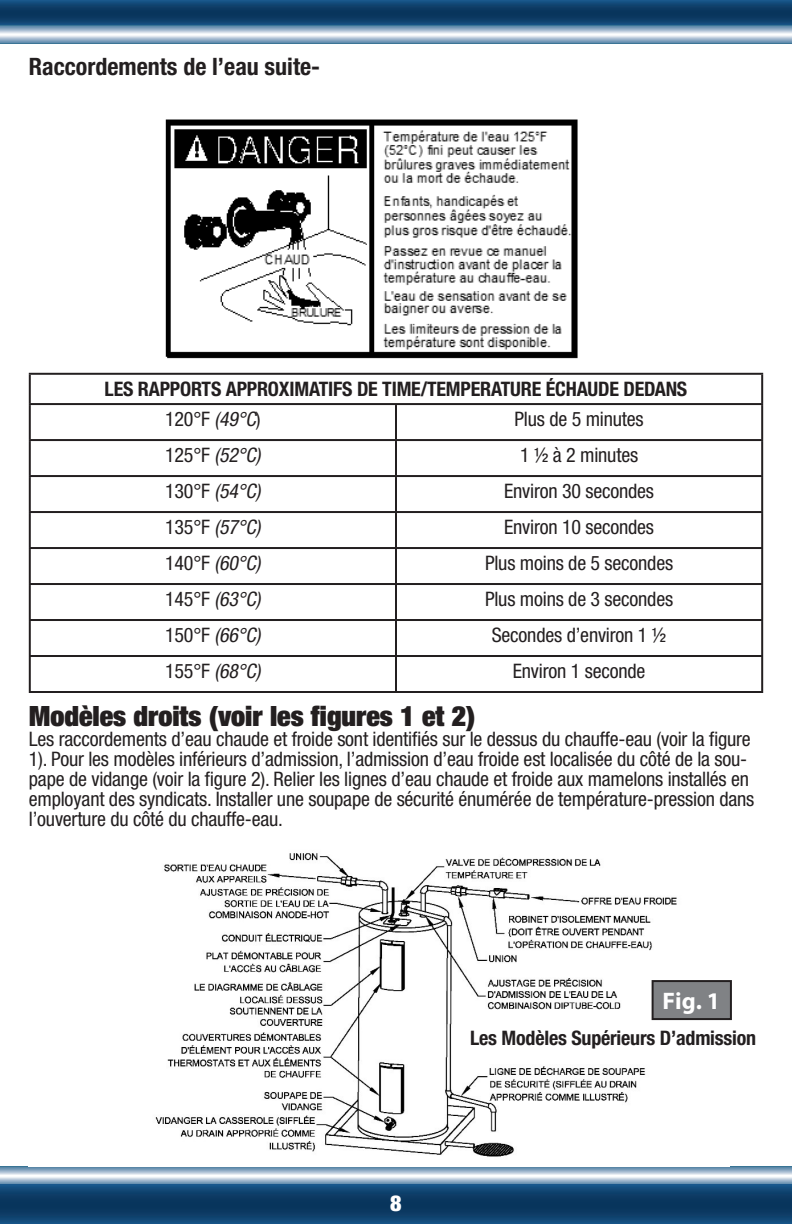
<style>
.page{position:relative;width:792px;height:1224px;background:#fff}
.page>*{position:absolute;margin:0;border:0;box-sizing:border-box;transform-origin:0 0}
.Body_-_Subtitle_Block{font:900 condensed 28px "Helvetica Neue LT Std";color:#231f20}
.Body_-_Subtitle_Block-2{font:700 condensed 24px "Helvetica Neue LT Std";color:#231f20}
.t1{font:700 24px "Myriad Pro";color:#fff}
.t2{font:900 condensed 22px "Helvetica Neue LT Std";color:#fff}
.Body_-_Text{font:condensed 20px/20px "Helvetica Neue LT Std";letter-spacing:-.01em;color:#231f20}
.Body_-_Text-2{font:700 condensed 20px "Helvetica Neue LT Std";letter-spacing:-.01em;color:#231f20}
.Body_-_Text-3{font:italic condensed 20px "Helvetica Neue LT Std";color:#231f20}
.s1{font-style:italic}
.s2{font-style:normal}
</style>
<div class="page">
<svg style="left:0;top:36px;width:791px;height:7px;background:#9cb5cc"></svg>
<svg style="left:0;top:25px;width:792px;height:9px;background:#98b3c9"></svg>
<svg style="left:0;top:0;width:792px;height:25px;background:#0e406b"></svg>
<svg style="left:0;top:1166px;width:791px;height:9px;background:#a4bbcf"></svg>
<svg style="left:0;top:1177px;width:792px;height:8px;background:#94b0c8"></svg>
<svg style="left:0;top:1185px;width:792px;height:39px;background:#0e3f6b"></svg>
<img style="left:165px;top:119px;width:413px;height:240px">
<hr style="left:29px;top:373px;width:367px;height:2px;background:#231f20">
<hr style="left:29px;top:375px;width:2px;height:28px;background:#231f20">
<hr style="left:396px;top:373px;width:367px;height:2px;background:#231f20">
<hr style="left:761px;top:375px;width:2px;height:28px;background:#231f20">
<hr style="left:29px;top:403px;width:367px;height:2px;background:#231f20">
<hr style="left:29px;top:405px;width:2px;height:34px;background:#231f20">
<hr style="left:396px;top:403px;width:367px;height:2px;background:#231f20">
<hr style="left:395px;top:405px;width:2px;height:34px;background:#231f20">
<hr style="left:761px;top:405px;width:2px;height:34px;background:#231f20">
<hr style="left:29px;top:439px;width:367px;height:2px;background:#231f20">
<hr style="left:29px;top:441px;width:2px;height:34px;background:#231f20">
<hr style="left:396px;top:439px;width:367px;height:2px;background:#231f20">
<hr style="left:395px;top:441px;width:2px;height:34px;background:#231f20">
<hr style="left:761px;top:441px;width:2px;height:34px;background:#231f20">
<hr style="left:29px;top:475px;width:367px;height:2px;background:#231f20">
<hr style="left:29px;top:477px;width:2px;height:34px;background:#231f20">
<hr style="left:396px;top:475px;width:367px;height:2px;background:#231f20">
<hr style="left:395px;top:477px;width:2px;height:34px;background:#231f20">
<hr style="left:761px;top:477px;width:2px;height:34px;background:#231f20">
<hr style="left:29px;top:511px;width:367px;height:2px;background:#231f20">
<hr style="left:29px;top:513px;width:2px;height:34px;background:#231f20">
<hr style="left:396px;top:511px;width:367px;height:2px;background:#231f20">
<hr style="left:395px;top:513px;width:2px;height:34px;background:#231f20">
<hr style="left:761px;top:513px;width:2px;height:34px;background:#231f20">
<hr style="left:29px;top:547px;width:367px;height:2px;background:#231f20">
<hr style="left:29px;top:549px;width:2px;height:34px;background:#231f20">
<hr style="left:396px;top:547px;width:367px;height:2px;background:#231f20">
<hr style="left:395px;top:549px;width:2px;height:34px;background:#231f20">
<hr style="left:761px;top:549px;width:2px;height:34px;background:#231f20">
<hr style="left:29px;top:583px;width:367px;height:2px;background:#231f20">
<hr style="left:29px;top:585px;width:2px;height:34px;background:#231f20">
<hr style="left:396px;top:583px;width:367px;height:2px;background:#231f20">
<hr style="left:395px;top:585px;width:2px;height:34px;background:#231f20">
<hr style="left:761px;top:585px;width:2px;height:34px;background:#231f20">
<hr style="left:29px;top:619px;width:367px;height:2px;background:#231f20">
<hr style="left:29px;top:621px;width:2px;height:34px;background:#231f20">
<hr style="left:396px;top:619px;width:367px;height:2px;background:#231f20">
<hr style="left:395px;top:621px;width:2px;height:34px;background:#231f20">
<hr style="left:761px;top:621px;width:2px;height:34px;background:#231f20">
<hr style="left:29px;top:655px;width:367px;height:2px;background:#231f20">
<hr style="left:29px;top:657px;width:2px;height:34px;background:#231f20">
<hr style="left:396px;top:655px;width:367px;height:2px;background:#231f20">
<hr style="left:395px;top:657px;width:2px;height:34px;background:#231f20">
<hr style="left:761px;top:657px;width:2px;height:34px;background:#231f20">
<hr style="left:29px;top:691px;width:367px;height:2px;background:#231f20">
<hr style="left:396px;top:691px;width:367px;height:2px;background:#231f20">
<img style="left:155px;top:853px;width:575px;height:304px">
<div style="left:653px;top:981px;width:78px;height:38px;background:#808285"></div>
<div style="left:652px;top:980px;width:80px;height:40px;border:2px solid #231f20"></div>
<p class="Body_-_Subtitle_Block-2" style="left:29px;top:52px;width:293px">Raccordements de l’eau suite-</p>
<p class="Body_-_Text-2" style="left:105px;top:377px;width:584px">LES RAPPORTS APPROXIMATIFS DE TIME/TEMPERATURE ÉCHAUDE DEDANS</p>
<p class="Body_-_Text" style="left:165px;top:409px;width:97px">1 2 0 ° F <span class="s1">(49°C</span>)</p>
<p class="Body_-_Text" style="left:514px;top:409px;width:131px">Plus de 5 minutes</p>
<p class="Body_-_Text-3" style="left:165px;top:444px;width:97px"><span class="s2">1 2 5 ° F</span> (52°C)</p>
<p class="Body_-_Text" style="left:520px;top:445px;width:120px">1 ½ à 2 minutes</p>
<p class="Body_-_Text-3" style="left:165px;top:480px;width:97px"><span class="s2">1 3 0 ° F</span> (54°C)</p>
<p class="Body_-_Text" style="left:504px;top:481px;width:151px">Environ 30 secondes</p>
<p class="Body_-_Text-3" style="left:165px;top:516px;width:97px"><span class="s2">1 3 5 ° F</span> (57°C)</p>
<p class="Body_-_Text" style="left:504px;top:517px;width:151px">Environ 10 secondes</p>
<p class="Body_-_Text-3" style="left:165px;top:552px;width:97px"><span class="s2">1 4 0 ° F</span> (60°C)</p>
<p class="Body_-_Text" style="left:485px;top:553px;width:190px">Plus moins de 5 secondes</p>
<p class="Body_-_Text-3" style="left:165px;top:588px;width:97px"><span class="s2">1 4 5 ° F</span> (63°C)</p>
<p class="Body_-_Text" style="left:485px;top:589px;width:190px">Plus moins de 3 secondes</p>
<p class="Body_-_Text-3" style="left:165px;top:624px;width:97px"><span class="s2">1 5 0 ° F</span> (66°C)</p>
<p class="Body_-_Text" style="left:492px;top:625px;width:176px">Secondes d’environ 1 ½</p>
<p class="Body_-_Text-3" style="left:165px;top:660px;width:97px"><span class="s2">1 5 5 ° F</span> (68°C)</p>
<p class="Body_-_Text" style="left:513px;top:661px;width:134px">Environ 1 seconde</p>
<p class="Body_-_Subtitle_Block" style="left:29px;top:698px;width:448px">Modèles droits (voir les figures 1 et 2)</p>
<p class="Body_-_Text" style="left:29px;top:728px;width:727px">Les raccordements d’eau chaude et froide sont identifiés sur le dessus du chauffe-eau (voir la figure 1). Pour les modèles inférieurs d’admission, l’admission d’eau froide est localisée du côté de la sou&shy;pape de vidange (voir la figure 2). Relier les lignes d’eau chaude et froide aux mamelons installés en employant des syndicats. Installer une soupape de sécurité énumérée de température-pression dans l’ouverture du côté du chauffe-eau.</p>
<p class="t2" style="left:390px;top:1190px;width:13px">8</p>
<p class="t1" style="left:663px;top:985px;width:59px">Fig. 1</p>
<p class="Body_-_Text-2" style="left:470px;top:1026px;width:288px">Les Modèles Supérieurs D’admission</p>
</div>
